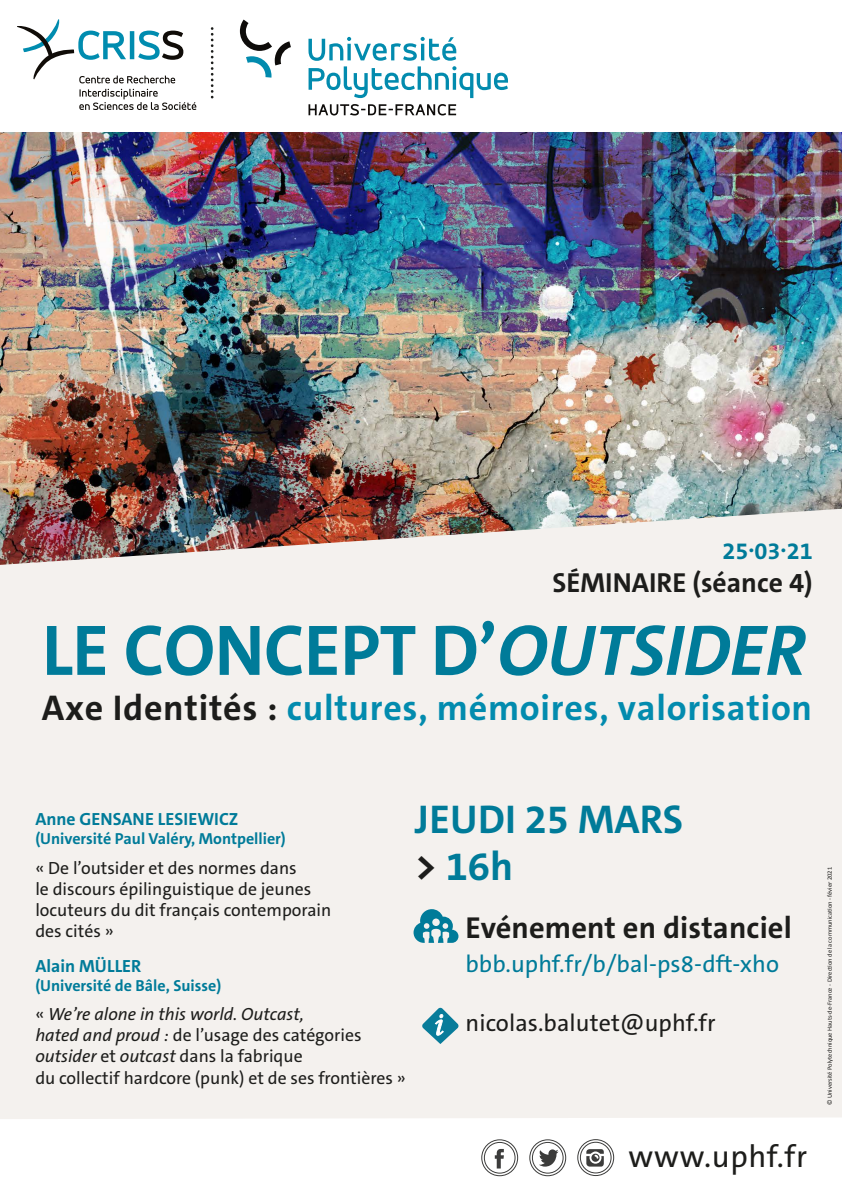
<style>
.page{position:relative;width:842px;height:1191px;background:#fff}
.page>*{position:absolute;margin:0;border:0;box-sizing:border-box;transform-origin:0 0}
.t1{font:700 72.3px "The Sans C5";letter-spacing:-.01em;color:#007b99}
.t2{font:700 40.4px/47.1px "The Sans C5";color:#007b99}
.t3{font:700 36px "The Sans C5";letter-spacing:.02em;color:#028bae}
.t4{font:31.2px "The Sans C5";letter-spacing:.02em;color:#1d1d1b}
.t5{font:700 30.5px "The Sans C5";letter-spacing:.005em;color:#1d1d1b}
.t6{font:700 27.6px "The Sans C5";color:#1d1d1b}
.t7{font:23.9px "The Sans C5";letter-spacing:.005em;color:#007b99}
.t8{font:23.9px "The Sans C5";letter-spacing:.005em;color:#1d1d1b}
.t9{font:700 23.6px "The Sans C5";color:#007b99}
.t10{font:17.7px/21.2px "The Sans C5";color:#1d1d1b}
.t11{font:700 17.7px "The Sans C5";color:#007b99}
.t12{font:700 16px "The Sans C5";color:#007b99}
.t13{font:6.5px "Calibri";color:#1d1d1b}
.s1{font-style:italic}
.s2{color:#1d1d1b}
</style>
<div class="page">
<svg style="left:79px;top:89px;width:117px;height:21px"></svg>
<svg style="left:17px;top:19px;width:166px;height:64px"></svg>
<svg style="left:211px;top:28px;width:3px;height:71px"></svg>
<svg style="left:240px;top:20px;width:268px;height:78px"></svg>
<svg style="left:308px;top:104px;width:148px;height:11px"></svg>
<img style="left:0;top:132px;width:842px;height:376px">
<div style="left:0;top:508px;width:842px;height:611px;background:#f4f1ee"></div>
<div style="left:529px;top:1139px;width:37px;height:37px;border:1px solid #3c3c3b;border-radius:50%"></div>
<div style="left:532px;top:1142px;width:31px;height:31px;border:1px solid #3c3c3b;border-radius:50%"></div>
<svg style="left:495px;top:1149px;width:9px;height:19px"></svg>
<div style="left:481px;top:1139px;width:37px;height:37px;border:1px solid #3c3c3b;border-radius:50%"></div>
<div style="left:484px;top:1142px;width:31px;height:31px;border:1px solid #3c3c3b;border-radius:50%"></div>
<svg style="left:586px;top:1149px;width:18px;height:17px"></svg>
<div style="left:577px;top:1139px;width:37px;height:36px;border:1px solid #3c3c3b;border-radius:50%"></div>
<div style="left:580px;top:1142px;width:31px;height:31px;border:1px solid #3c3c3b;border-radius:50%"></div>
<svg style="left:539px;top:1149px;width:19px;height:17px"></svg>
<svg style="left:413px;top:909px;width:45px;height:34px;background:#75b4c2"></svg>
<svg style="left:422px;top:1007px;width:37px;height:37px"></svg>
<h3 class="t9" style="left:722px;top:535px;width:92px">25.03.21</h3>
<h3 class="t6" style="left:552px;top:565px;width:262px">SÉMINAIRE (séance 4)</h3>
<h1 class="t1" style="left:42px;top:604px;width:765px">LE CONCEPT D’<span class="s1">OUTSIDER</span></h1>
<h3 class="t3" style="left:42px;top:684px;width:772px"><span class="s2">Axe Identités :</span> cultures, mémoires, valorisation</h3>
<p class="t11" style="left:35px;top:807px;width:204px">Anne GENSANE LESIEWICZ</p>
<p class="t12" style="left:35px;top:828px;width:252px">(Université Paul Valéry, Montpellier)</p>
<p class="t10" style="left:35px;top:857px;width:298px">« De l’outsider et des normes dans<br>le discours épilinguistique de jeunes locuteurs du dit français contemporain des cités »</p>
<p class="t11" style="left:35px;top:954px;width:108px">Alain MÜLLER</p>
<p class="t12" style="left:35px;top:975px;width:187px">(Université de Bâle, Suisse)</p>
<p class="t10" style="left:35px;top:1003px;width:372px">« <span class="s1">We’re alone in this world. Outcast,<br>hated and proud :</span> de l’usage des catégories <span class="s1">outsider</span> et <span class="s1">outcast</span> dans la fabrique<br>du collectif hardcore (punk) et de ses frontières »</p>
<h2 class="t2" style="left:415px;top:795px;width:270px">JEUDI 25 MARS <span class="s2">&gt;</span> 16h</h2>
<h3 class="t5" style="left:465px;top:907px;width:328px">Evénement en distanciel</h3>
<h3 class="t7" style="left:465px;top:949px;width:315px">bbb.uphf.fr/b/bal-ps8-dft-xho</h3>
<h3 class="t8" style="left:465px;top:1007px;width:252px">nicolas.balutet@uphf.fr</h3>
<h3 class="t4" style="left:628px;top:1136px;width:180px">www.uphf.fr</h3>
<p class="t13" style="left:825px;top:1105px;width:239px;rotate:-90deg">© Université Polytechnique Hauts-de-France - Direction de la communication - févier 2021</p>
</div>
